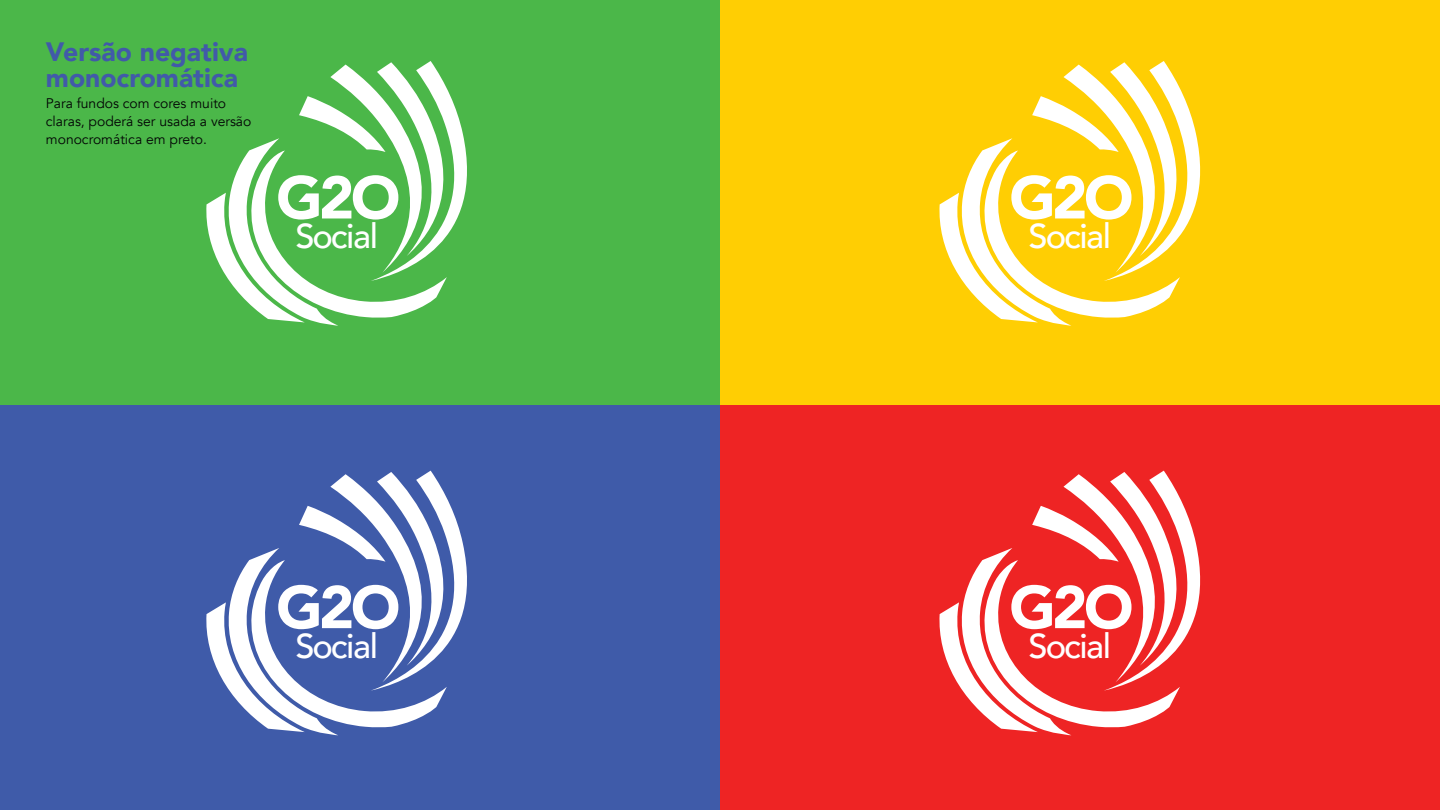
<style>
.page{position:relative;width:1440px;height:810px;background:#fff}
.page>*{position:absolute;margin:0;border:0;box-sizing:border-box;transform-origin:0 0}
.t1{font:500 34.5px "Avenir";letter-spacing:-.04em;color:#fff}
.t2{font:900 26.55px/26.3px "Avenir";color:#415aa9}
.t3{font:13.88px/18.1px "Avenir";color:#030505}
</style>
<div class="page">
<div style="left:0;top:0;width:720px;height:405px;background:#4bb749"></div>
<div style="left:720px;top:0;width:720px;height:405px;background:#ffce03"></div>
<div style="left:0;top:405px;width:720px;height:405px;background:#3f5ba9"></div>
<div style="left:720px;top:405px;width:720px;height:405px;background:#ee2424"></div>
<svg style="left:939px;top:471px;width:262px;height:264px"></svg>
<svg style="left:206px;top:471px;width:261px;height:264px"></svg>
<svg style="left:939px;top:61px;width:262px;height:265px"></svg>
<svg style="left:206px;top:61px;width:261px;height:265px"></svg>
<h2 class="t2" style="left:46px;top:38px;width:204px">Versão negativa monocromática</h2>
<p class="t3" style="left:46px;top:94px;width:207px">Para fundos com cores muito claras, poderá ser usada a versão monocromática em preto.</p>
<h1 class="t1" style="left:295px;top:207px;width:84px">Social</h1>
<h1 class="t1" style="left:1029px;top:207px;width:84px">Social</h1>
<h1 class="t1" style="left:295px;top:616px;width:84px">Social</h1>
<h1 class="t1" style="left:1029px;top:616px;width:84px">Social</h1>
</div>
